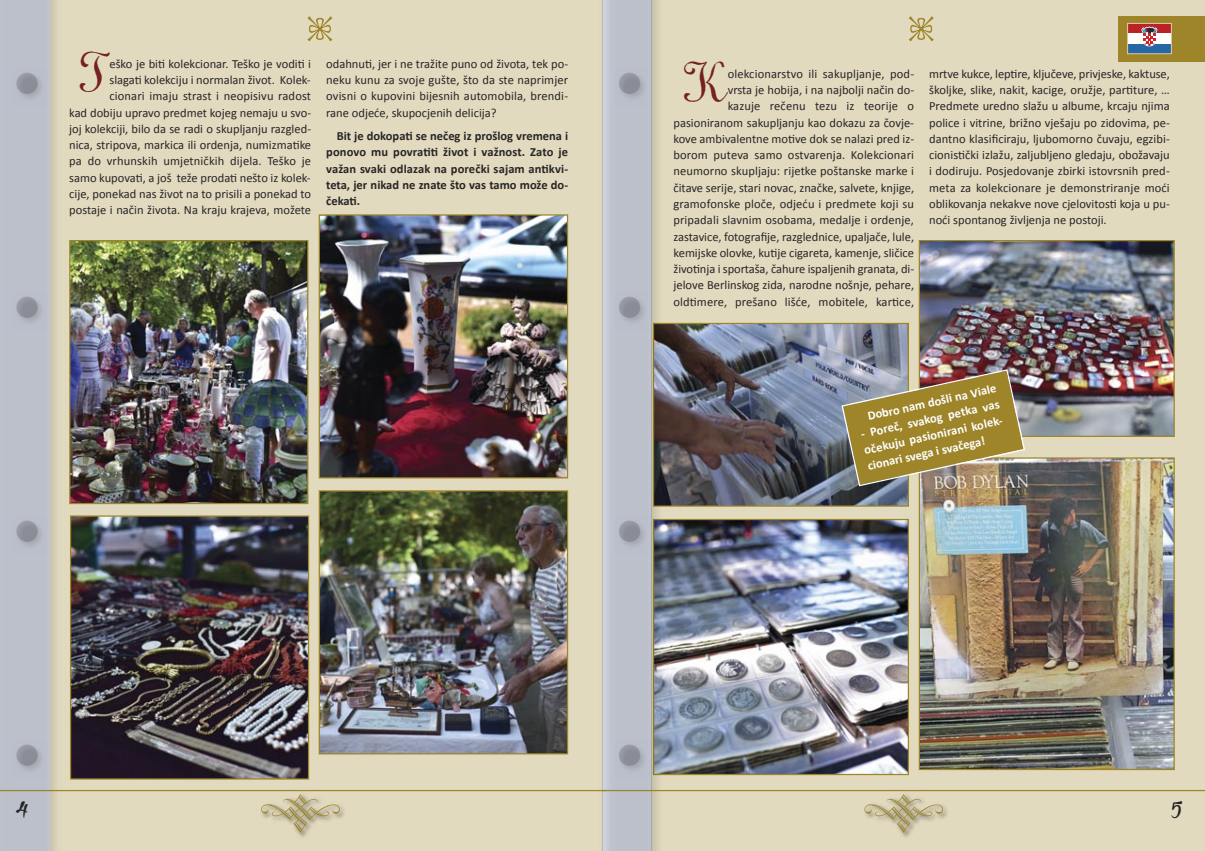
<style>
.page{position:relative;width:1205px;height:851px;background:#fff}
.page>*{position:absolute;margin:0;border:0;box-sizing:border-box;transform-origin:0 0}
.t1{font:41px "Annabel Antique Script";color:#752123}
.t2{font:15px "Bonogoda";color:#272526}
.t3{font:12.5px/16.2px "Calibri";color:#272526;text-align:right}
.t4{font:700 12.5px/16.2px "Calibri";color:#272526;text-align:justify}
.t5{font:700 12.5px/16.2px "Calibri";color:#fff;text-align:justify}
</style>
<div class="page">
<div style="left:50px;top:0;width:552px;height:850px;background:#e2dabf"></div>
<div style="left:651px;top:0;width:554px;height:850px;background:#e2dabf"></div>
<img style="left:860px;top:791px;width:92px;height:46px">
<svg style="left:864px;top:794px;width:79px;height:38px"></svg>
<img style="left:257px;top:791px;width:92px;height:46px">
<svg style="left:261px;top:794px;width:79px;height:38px"></svg>
<img style="left:71px;top:242px;width:235px;height:260px">
<div style="left:69px;top:240px;width:239px;height:264px;border:1px solid #9e852a"></div>
<img style="left:321px;top:216px;width:245px;height:260px">
<div style="left:319px;top:214px;width:249px;height:264px;border:1px solid #9e852a"></div>
<img style="left:72px;top:517px;width:235px;height:260px">
<div style="left:70px;top:515px;width:239px;height:264px;border:1px solid #9e852a"></div>
<img style="left:321px;top:492px;width:245px;height:260px">
<div style="left:319px;top:490px;width:249px;height:264px;border:1px solid #9e852a"></div>
<img style="left:668px;top:325px;width:239px;height:179px">
<div style="left:653px;top:323px;width:256px;height:183px;border:1px solid #9e852a"></div>
<img style="left:921px;top:242px;width:252px;height:193px">
<div style="left:919px;top:240px;width:256px;height:197px;border:1px solid #9e852a"></div>
<img style="left:668px;top:521px;width:239px;height:252px">
<div style="left:653px;top:519px;width:256px;height:256px;border:1px solid #9e852a"></div>
<img style="left:921px;top:459px;width:252px;height:309px">
<div style="left:919px;top:457px;width:256px;height:313px;border:1px solid #9e852a"></div>
<img style="left:49px;top:0;width:16px;height:850px">
<div style="left:0;top:0;width:49px;height:850px;background:#bbc0cb"></div>
<img style="left:19px;top:67px;width:31px;height:39px">
<div style="left:16px;top:73px;width:22px;height:21px;background:#272526;border-radius:50%;opacity:.2"></div>
<img style="left:19px;top:291px;width:31px;height:39px">
<div style="left:16px;top:296px;width:22px;height:22px;background:#272526;border-radius:50%;opacity:.2"></div>
<img style="left:20px;top:515px;width:30px;height:39px">
<div style="left:16px;top:520px;width:22px;height:22px;background:#272526;border-radius:50%;opacity:.2"></div>
<img style="left:17px;top:739px;width:33px;height:38px">
<div style="left:16px;top:744px;width:22px;height:21px;background:#272526;border-radius:50%;opacity:.2"></div>
<hr style="left:0;top:789px;width:606px;height:2px;background:#9e852a">
<img style="left:597px;top:0;width:71px;height:850px">
<div style="left:1118px;top:16px;width:87px;height:45px;background:#9e852a"></div>
<div style="left:602px;top:0;width:49px;height:850px;background:#314a81;opacity:.2"></div>
<img style="left:614px;top:67px;width:38px;height:39px">
<div style="left:619px;top:73px;width:21px;height:21px;background:#272526;border-radius:50%;opacity:.2"></div>
<img style="left:614px;top:291px;width:38px;height:39px">
<div style="left:619px;top:296px;width:21px;height:22px;background:#272526;border-radius:50%;opacity:.2"></div>
<img style="left:614px;top:515px;width:38px;height:39px">
<div style="left:619px;top:520px;width:21px;height:22px;background:#272526;border-radius:50%;opacity:.2"></div>
<img style="left:614px;top:739px;width:38px;height:38px">
<div style="left:619px;top:744px;width:21px;height:21px;background:#272526;border-radius:50%;opacity:.2"></div>
<hr style="left:602px;top:789px;width:603px;height:2px;background:#9e852a">
<svg style="left:909px;top:16px;width:24px;height:25px"></svg>
<svg style="left:307px;top:16px;width:25px;height:25px"></svg>
<div style="left:1128px;top:24px;width:43px;height:9px;background:#bb2228"></div>
<div style="left:1128px;top:33px;width:43px;height:11px;background:#fff"></div>
<div style="left:1128px;top:44px;width:43px;height:9px;background:#2867a4"></div>
<svg style="left:1142px;top:27px;width:15px;height:19px"></svg>
<div style="left:1127px;top:23px;width:45px;height:31px;border:1px solid #d8ceaa"></div>
<img style="left:841px;top:368px;width:185px;height:119px">
<p class="t1" style="left:80px;top:52px;width:31px">T</p>
<p class="t3" style="left:69px;top:55px;width:243px">eško je biti kolekcionar. Teško je voditi i<br>slagati kolekciju i normalan život. Kolek-<br>cionari imaju strast i neopisivu radost<br>kad dobiju upravo predmet kojeg nemaju u svo&shy;joj kolekciji, bilo da se radi o skupljanju razgled&shy;nica, stripova, markica ili ordenja, numizmatike pa do vrhunskih umjetničkih dijela. Teško je samo kupovati, a još teže prodati nešto iz kolek&shy;cije, ponekad nas život na to prisili a ponekad to postaje i način života. Na kraju krajeva, možete</p>
<p class="t3" style="left:326px;top:55px;width:243px;text-align:justify">odahnuti, jer i ne tražite puno od života, tek po&shy;neku kunu za svoje gušte, što da ste naprimjer ovisni o kupovini bijesnih automobila, brendi&shy;rane odjeće, skupocjenih delicija?</p>
<p class="t4" style="left:326px;top:129px;width:243px;text-indent:11px">Bit je dokopati se nečeg iz prošlog vremena i ponovo mu povratiti život i važnost. Zato je važan svaki odlazak na porečki sajam antikvi‐ teta, jer nikad ne znate što vas tamo može do‐ čekati.</p>
<p class="t1" style="left:684px;top:62px;width:45px">K</p>
<p class="t3" style="left:673px;top:65px;width:242px">olekcionarstvo ili sakupljanje, pod-<br>vrsta je hobija, i na najbolji način do-<br>kazuje rečenu tezu iz teorije o pasioniranom sakupljanju kao dokazu za čovje&shy;kove ambivalentne motive dok se nalazi pred iz&shy;borom puteva samo ostvarenja. Kolekcionari neumorno skupljaju: rijetke poštanske marke i čitave serije, stari novac, značke, salvete, knjige, gramofonske ploče, odjeću i predmete koji su pripadali slavnim osobama, medalje i ordenje, zastavice, fotografije, razglednice, upaljače, lule, kemijske olovke, kutije cigareta, kamenje, sličice životinja i sportaša, čahure ispaljenih granata, di&shy;jelove Berlinskog zida, narodne nošnje, pehare, oldtimere, prešano lišće, mobitele, kartice,</p>
<p class="t3" style="left:929px;top:65px;width:242px;text-align:justify">mrtve kukce, leptire, ključeve, privjeske, kaktuse, školjke, slike, nakit, kacige, oružje, partiture, … Predmete uredno slažu u albume, krcaju njima police i vitrine, brižno vješaju po zidovima, pe&shy;dantno klasificiraju, ljubomorno čuvaju, egzibi&shy;cionistički izlažu, zaljubljeno gledaju, obožavaju i dodiruju. Posjedovanje zbirki istovrsnih pred&shy;meta za kolekcionare je demonstriranje moći oblikovanja nekakve nove cjelovitosti koja u pu&shy;noći spontanog življenja ne postoji.</p>
<p class="t5" style="left:856px;top:411px;width:143px;text-indent:11px;rotate:-12deg">Dobro nam došli na Viale ‐ Poreč, svakog petka vas očekuju pasionirani kolek‐ cionari svega i svačega!</p>
<p class="t2" style="left:16px;top:804px;width:13px">4</p>
<p class="t2" style="left:1171px;top:804px;width:12px">5</p>
</div>
